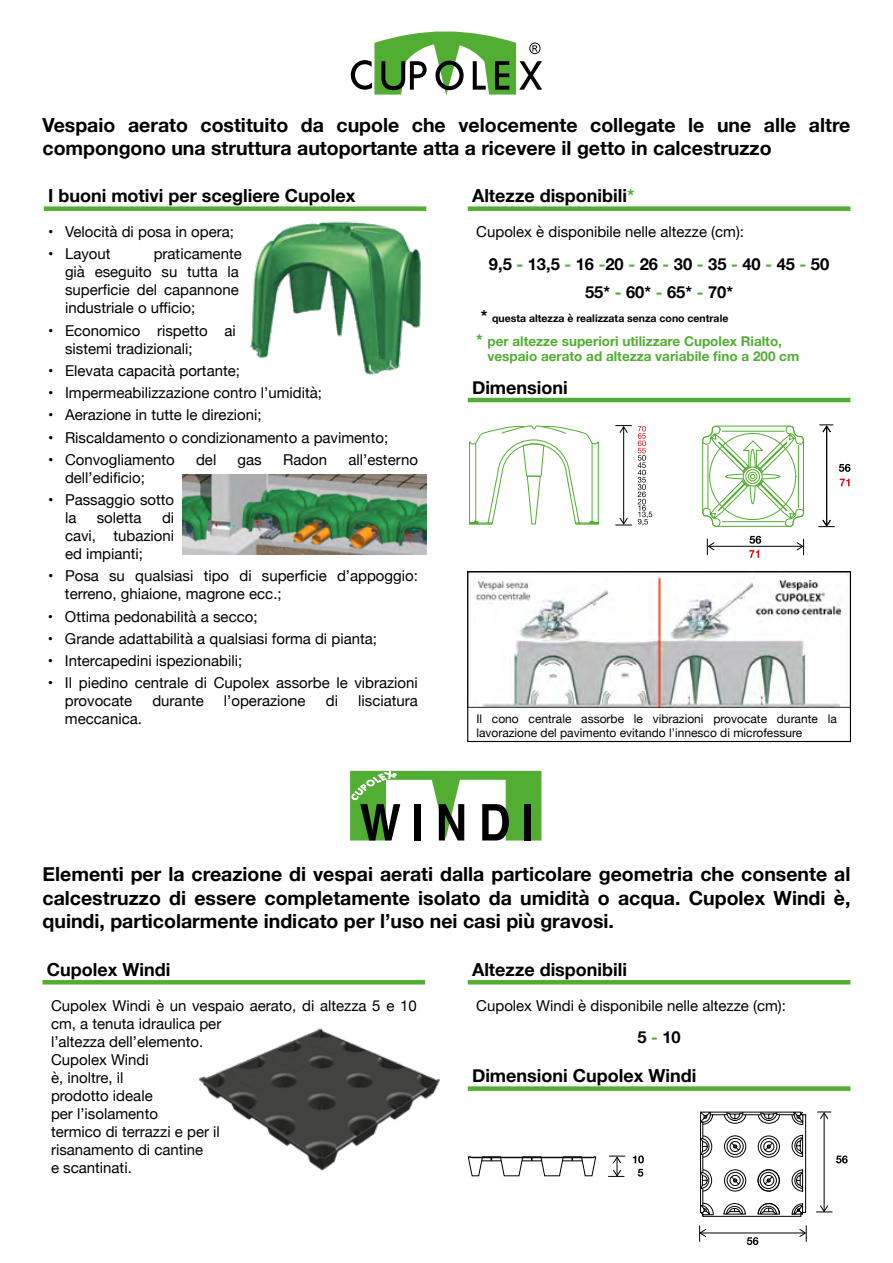
<style>
.page{position:relative;width:893px;height:1263px;background:#fff}
.page>*{position:absolute;margin:0;border:0;box-sizing:border-box;transform-origin:0 0}
.t1{font:700 19.5px/23.4px "Helvetica Neue";color:#000}
.t2{font:700 18px "Helvetica Neue";color:#000}
.t3{font:700 16.5px/28.3px "Helvetica Neue";color:#000;text-align:center}
.t4{font:15px/18px "Helvetica Neue";color:#000}
.t5{font:700 13.5px/15px "Helvetica Neue";color:#52ae32}
.t6{font:12px/13.5px "Helvetica Neue";color:#000}
.t7{font:700 10.5px "Helvetica Neue";color:#000}
.s1{color:#52ae32}
.s2{color:#31aa47}
.s3{font-size:16.5px}
</style>
<div class="page">
<svg style="left:351px;top:31px;width:191px;height:65px"></svg>
<img style="left:469px;top:573px;width:380px;height:134px">
<div style="left:467px;top:571px;width:384px;height:171px;border:1px solid #000"></div>
<div style="left:468px;top:206px;width:382px;height:5px;background:#52ae32"></div>
<hr style="left:468px;top:398px;width:382px;height:4px;background:#52ae32">
<svg style="left:702px;top:425px;width:102px;height:102px"></svg>
<hr style="left:708px;top:445px;width:1px;height:63px;background:#52ae32">
<hr style="left:798px;top:445px;width:1px;height:63px;background:#52ae32">
<hr style="left:722px;top:521px;width:63px;height:1px;background:#52ae32">
<hr style="left:722px;top:431px;width:63px;height:1px;background:#52ae32">
<svg style="left:707px;top:536px;width:97px;height:22px"></svg>
<svg style="left:469px;top:425px;width:130px;height:100px"></svg>
<svg style="left:615px;top:425px;width:17px;height:101px"></svg>
<svg style="left:818px;top:424px;width:32px;height:103px"></svg>
<svg style="left:638px;top:426px;width:14px;height:99px"></svg>
<div style="left:468px;top:1086px;width:382px;height:5px;background:#52ae32"></div>
<svg style="left:816px;top:1111px;width:32px;height:102px"></svg>
<svg style="left:468px;top:1111px;width:338px;height:106px"></svg>
<svg style="left:699px;top:1225px;width:108px;height:20px"></svg>
<hr style="left:468px;top:980px;width:382px;height:4px;background:#52ae32">
<svg style="left:350px;top:771px;width:191px;height:69px"></svg>
<div style="left:524px;top:804px;width:7px;height:36px;background:#000"></div>
<div style="left:44px;top:206px;width:382px;height:5px;background:#52ae32"></div>
<img style="left:250px;top:221px;width:171px;height:154px">
<img style="left:183px;top:475px;width:243px;height:80px">
<hr style="left:43px;top:980px;width:382px;height:4px;background:#52ae32">
<img style="left:199px;top:1028px;width:241px;height:142px">
<h1 class="t1" style="left:43px;top:114px;width:809px">Vespaio aerato costituito da cupole che velocemente collegate le une alle altre compongono una struttura autoportante atta a ricevere il getto in calcestruzzo</h1>
<p class="t2" style="left:472px;top:182px;width:164px">Altezze disponibili<span class="s1">*</span></p>
<p class="t4" style="left:476px;top:224px;width:269px">Cupolex è disponibile nelle altezze (cm):</p>
<p class="t3" style="left:489px;top:250px;width:342px">9,5 <span class="s2">-</span> 13,5 <span class="s1">-</span> 16 <span class="s1">-</span>20 <span class="s1">-</span> 26 <span class="s1">-</span> 30 <span class="s1">-</span> 35 <span class="s1">-</span> 40 <span class="s1">-</span> 45 <span class="s1">-</span> 50<br>55* <span class="s1">-</span> 60* <span class="s1">-</span> 65* <span class="s1">-</span> 70*</p>
<p class="t7" style="left:481px;top:310px;width:249px"><span class="s3">*</span> questa altezza è realizzata senza cono centrale</p>
<p class="t5" style="left:487px;top:334px;width:313px;text-indent:-11px"><span class="s3">*</span> per altezze superiori utilizzare Cupolex Rialto, vespaio aerato ad altezza variabile fino a 200 cm</p>
<p class="t2" style="left:472px;top:373px;width:97px">Dimensioni</p>
<p class="t2" style="left:48px;top:182px;width:309px">I buoni motivi per scegliere Cupolex</p>
<p class="t4" style="left:48px;top:224px;width:187px">• Velocità di posa in opera;</p>
<p class="t4" style="left:48px;top:246px;width:64px">• Layout</p>
<p class="t4" style="left:65px;top:246px;width:178px;text-indent:89px">praticamente già eseguito su tutta la superficie del capannone industriale o ufficio;</p>
<p class="t4" style="left:65px;top:322px;width:172px;text-indent:-17px">• Economico rispetto ai sistemi tradizionali;</p>
<p class="t4" style="left:48px;top:362px;width:194px">• Elevata capacità portante;</p>
<p class="t4" style="left:48px;top:385px;width:275px">• Impermeabilizzazione contro l’umidità;</p>
<p class="t4" style="left:48px;top:407px;width:215px">• Aerazione in tutte le direzioni;</p>
<p class="t4" style="left:48px;top:429px;width:342px">• Riscaldamento o condizionamento a pavimento;</p>
<p class="t4" style="left:48px;top:451px;width:128px">• Convogliamento</p>
<p class="t4" style="left:196px;top:451px;width:22px">del</p>
<p class="t4" style="left:238px;top:451px;width:26px">gas</p>
<p class="t4" style="left:283px;top:451px;width:46px">Radon</p>
<p class="t4" style="left:349px;top:451px;width:71px">all’esterno</p>
<p class="t4" style="left:65px;top:469px;width:81px">dell’edificio;</p>
<p class="t4" style="left:65px;top:492px;width:111px;text-indent:-17px">• Passaggio sotto la</p>
<p class="t4" style="left:65px;top:510px;width:111px;text-align:justify;text-indent:97px">di cavi, tubazioni ed impianti;</p>
<p class="t4" style="left:65px;top:568px;width:354px;text-indent:-17px">• Posa su qualsiasi tipo di superficie d’appoggio: terreno, ghiaione, magrone ecc.;</p>
<p class="t4" style="left:48px;top:608px;width:211px">• Ottima pedonabilità a secco;</p>
<p class="t4" style="left:48px;top:630px;width:331px">• Grande adattabilità a qualsiasi forma di pianta;</p>
<p class="t4" style="left:48px;top:653px;width:196px">• Intercapedini ispezionabili;</p>
<p class="t4" style="left:65px;top:675px;width:354px;text-indent:-17px">• Il piedino centrale di Cupolex assorbe le vibrazioni provocate</p>
<p class="t4" style="left:97px;top:510px;width:46px">soletta</p>
<p class="t4" style="left:152px;top:693px;width:53px">durante</p>
<p class="t4" style="left:224px;top:693px;width:83px">l’operazione</p>
<p class="t4" style="left:326px;top:693px;width:14px">di</p>
<p class="t4" style="left:358px;top:693px;width:61px">lisciatura</p>
<p class="t4" style="left:65px;top:711px;width:78px">meccanica.</p>
<p class="t6" style="left:476px;top:713px;width:362px">Il cono centrale assorbe le vibrazioni provocate durante la lavorazione del pavimento evitando l’innesco di microfessure</p>
<p class="t1" style="left:43px;top:863px;width:809px;text-align:justify">Elementi per la creazione di vespai aerati dalla particolare geometria che consente al calcestruzzo di essere completamente isolato da umidità o acqua. Cupolex Windi è, quindi, particolarmente indicato per l’uso nei casi più gravosi.</p>
<p class="t2" style="left:47px;top:955px;width:125px">Cupolex Windi</p>
<p class="t4" style="left:51px;top:997px;width:367px">Cupolex Windi è un vespaio aerato, di altezza 5 e 10 cm, a tenuta idraulica per<br>l’altezza dell’elemento.<br>Cupolex Windi<br>è, inoltre, il<br>prodotto ideale<br>per l’isolamento<br>termico di terrazzi e per il<br>risanamento di cantine<br>e scantinati.</p>
<p class="t2" style="left:472px;top:955px;width:157px">Altezze disponibili</p>
<p class="t4" style="left:476px;top:997px;width:311px">Cupolex Windi è disponibile nelle altezze (cm):</p>
<p class="t3" style="left:637px;top:1024px;width:45px">5<span class="s1">-</span>10</p>
<p class="t2" style="left:472px;top:1061px;width:226px">Dimensioni Cupolex Windi</p>
</div>
